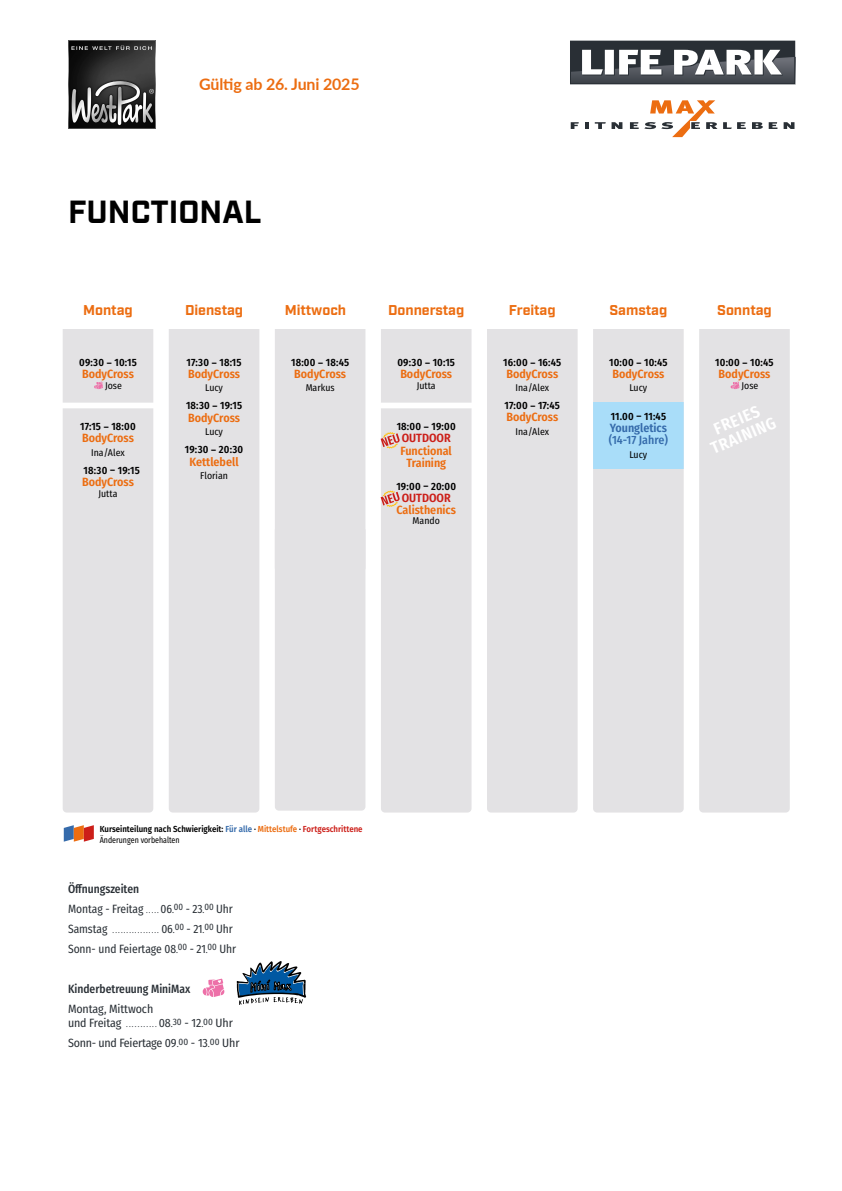
<style>
.page{position:relative;width:842px;height:1191px;background:#fff}
.page>*{position:absolute;margin:0;border:0;box-sizing:border-box;transform-origin:0 0}
.t1{font:700 32px "Industry";color:#000}
.t2{font:600 16.6px/16.8px "Fira Sans Condensed";color:#fff;text-align:center}
.t3{font:700 16px "Lato";letter-spacing:-.01em;color:#ec6d11}
.t4{font:700 14.2px "Industry";color:#ec6d11}
.t5{font:12px "Fira Sans Condensed";letter-spacing:-.01em;color:#292f35}
.t6{font:12px "Fira Sans Condensed";letter-spacing:-.01em;color:#292f35;scale:.96 1}
.t7{font:500 12px "Fira Sans Condensed";color:#292f35;scale:.96 1}
.t8{font:600 11.9px/12.1px "Fira Sans Condensed";color:#ec6d11;text-align:center}
.t9{font:500 11.9px/12.6px "Fira Sans Condensed";color:#356bab}
.t10{font:600 10.5px "Fira Sans Condensed";letter-spacing:.02em;color:#000}
.t11{font:9.8px "Fira Sans Condensed";color:#000}
.t12{font:600 8.8px "Fira Sans";color:#000;scale:.9 1}
.t13{font:8.8px "Fira Sans Condensed";color:#000;scale:.9 1}
.t14{font:8px "Fira Sans Condensed";color:#292f35;scale:.96 1}
.s1{color:#cc1f19}
.s2{font-weight:600}
.s3{color:#356bab}
.s4{color:#ec6d11}
.s5{font-size:8px}
.s6{font-size:9.3px}
.s7{font-size:12px}
</style>
<div class="page">
<div style="left:570px;top:41px;width:225px;height:43px;background:#292f35"></div>
<svg style="left:571px;top:50px;width:224px;height:33px"></svg>
<svg style="left:585px;top:122px;width:4px;height:7px"></svg>
<svg style="left:595px;top:122px;width:27px;height:7px"></svg>
<svg style="left:630px;top:100px;width:87px;height:37px"></svg>
<svg style="left:723px;top:122px;width:23px;height:7px"></svg>
<svg style="left:752px;top:122px;width:11px;height:7px"></svg>
<svg style="left:769px;top:122px;width:8px;height:7px"></svg>
<svg style="left:784px;top:122px;width:10px;height:7px"></svg>
<svg style="left:571px;top:122px;width:8px;height:7px"></svg>
<img style="left:68px;top:40px;width:88px;height:88px">
<div style="left:169px;top:329px;width:90px;height:483px;background:#e3e2e4"></div>
<div style="left:381px;top:329px;width:90px;height:483px;background:#e3e2e4"></div>
<div style="left:275px;top:329px;width:90px;height:481px;background:#e3e2e4"></div>
<div style="left:63px;top:329px;width:90px;height:483px;background:#e3e2e4"></div>
<svg style="left:94px;top:381px;width:9px;height:8px"></svg>
<div style="left:487px;top:329px;width:91px;height:483px;background:#e3e2e4"></div>
<div style="left:593px;top:329px;width:91px;height:483px;background:#e3e2e4"></div>
<div style="left:593px;top:402px;width:91px;height:67px;background:#a9ddf9"></div>
<div style="left:699px;top:329px;width:91px;height:483px;background:#e3e2e4"></div>
<svg style="left:730px;top:381px;width:10px;height:8px"></svg>
<div style="left:45px;top:403px;width:115px;height:5px;background:#fff"></div>
<div style="left:378px;top:403px;width:101px;height:5px;background:#fff"></div>
<svg style="left:381px;top:431px;width:19px;height:18px"></svg>
<svg style="left:381px;top:490px;width:19px;height:17px"></svg>
<svg style="left:202px;top:978px;width:23px;height:19px"></svg>
<svg style="left:237px;top:961px;width:69px;height:44px"></svg>
<svg style="left:64px;top:825px;width:30px;height:17px"></svg>
<p class="t3" style="left:199px;top:73px;width:162px">Gültig ab 26. Juni 2025</p>
<p class="t1" style="left:68px;top:193px;width:195px">FUNCTIONAL</p>
<p class="t4" style="left:83px;top:302px;width:51px">Montag</p>
<p class="t4" style="left:185px;top:302px;width:60px">Dienstag</p>
<p class="t4" style="left:285px;top:302px;width:63px">Mittwoch</p>
<p class="t4" style="left:388px;top:302px;width:78px">Donnerstag</p>
<p class="t4" style="left:509px;top:302px;width:48px">Freitag</p>
<p class="t4" style="left:609px;top:302px;width:59px">Samstag</p>
<p class="t4" style="left:717px;top:302px;width:56px">Sonntag</p>
<p class="t10" style="left:79px;top:354px;width:59px">09:30 – 10:15</p>
<p class="t8" style="left:82px;top:367px;width:53px">BodyCross</p>
<p class="t11" style="left:105px;top:378px;width:18px">Jose</p>
<p class="t10" style="left:80px;top:418px;width:57px">17:15 – 18:00</p>
<p class="t8" style="left:82px;top:431px;width:53px">BodyCross</p>
<p class="t11" style="left:91px;top:445px;width:35px">Ina/Alex</p>
<p class="t10" style="left:84px;top:461px;width:58px">18:30 – 19:15</p>
<p class="t8" style="left:82px;top:475px;width:53px">BodyCross</p>
<p class="t11" style="left:99px;top:486px;width:20px">Jutta</p>
<p class="t10" style="left:187px;top:354px;width:56px">17:30 – 18:15</p>
<p class="t8" style="left:188px;top:367px;width:53px">BodyCross</p>
<p class="t11" style="left:205px;top:380px;width:19px">Lucy</p>
<p class="t10" style="left:186px;top:397px;width:58px">18:30 – 19:15</p>
<p class="t8" style="left:188px;top:411px;width:53px">BodyCross</p>
<p class="t11" style="left:205px;top:424px;width:19px">Lucy</p>
<p class="t10" style="left:185px;top:441px;width:60px">19:30 – 20:30</p>
<p class="t8" style="left:189px;top:455px;width:51px">Kettlebell</p>
<p class="t11" style="left:200px;top:468px;width:29px">Florian</p>
<p class="t10" style="left:291px;top:354px;width:60px">18:00 – 18:45</p>
<p class="t8" style="left:294px;top:367px;width:53px">BodyCross</p>
<p class="t11" style="left:306px;top:380px;width:30px">Markus</p>
<p class="t10" style="left:397px;top:354px;width:59px">09:30 – 10:15</p>
<p class="t8" style="left:400px;top:367px;width:53px">BodyCross</p>
<p class="t11" style="left:417px;top:378px;width:20px">Jutta</p>
<p class="t10" style="left:397px;top:418px;width:61px">18:00 – 19:00</p>
<p class="t8" style="left:401px;top:431px;width:53px"><span class="s1">OUTDOOR<br></span>Functional<br>Training</p>
<p class="t10" style="left:396px;top:477px;width:61px">19:00 – 20:00</p>
<p class="t8" style="left:396px;top:491px;width:61px"><span class="s1">OUTDOOR<br></span>Calisthenics</p>
<p class="t11" style="left:413px;top:513px;width:29px">Mando</p>
<p class="t10" style="left:503px;top:354px;width:59px">16:00 – 16:45</p>
<p class="t8" style="left:506px;top:367px;width:53px">BodyCross</p>
<p class="t11" style="left:515px;top:380px;width:35px">Ina/Alex</p>
<p class="t10" style="left:505px;top:397px;width:57px">17:00 – 17:45</p>
<p class="t8" style="left:506px;top:410px;width:53px">BodyCross</p>
<p class="t11" style="left:515px;top:424px;width:35px">Ina/Alex</p>
<p class="t10" style="left:609px;top:354px;width:60px">10:00 – 10:45</p>
<p class="t8" style="left:612px;top:367px;width:53px">BodyCross</p>
<p class="t11" style="left:629px;top:380px;width:19px">Lucy</p>
<p class="t10" style="left:611px;top:407px;width:57px">11.00 – 11:45</p>
<p class="t9" style="left:609px;top:421px;width:61px"><span class="s2">Youngletics </span>(14-17 Jahre)</p>
<p class="t11" style="left:629px;top:447px;width:19px">Lucy</p>
<p class="t10" style="left:715px;top:354px;width:60px">10:00 – 10:45</p>
<p class="t8" style="left:718px;top:367px;width:53px">BodyCross</p>
<p class="t11" style="left:741px;top:378px;width:18px">Jose</p>
<p class="t2" style="left:701px;top:425px;width:71px;rotate:-23deg">FREIES<br>TRAINING</p>
<p class="t12" style="left:100px;top:822px;width:294px">Kurseinteilung nach Schwierigkeit: <span class="s3">Für alle</span> · <span class="s4">Mittelstufe</span> · <span class="s1">Fortgeschrittene</span></p>
<p class="t13" style="left:100px;top:833px;width:90px">Änderungen vorbehalten</p>
<p class="t7" style="left:68px;top:879px;width:76px">Öffnungszeiten</p>
<p class="t6" style="left:68px;top:899px;width:173px">Montag - Freitag <span class="s5">. . . . .</span> 06<span class="s6">.</span><sup>00</sup> - 23<span class="s6">.</span><sup>00</sup> Uhr</p>
<p class="t14" style="left:68px;top:924px;width:173px"><span class="s7">Samstag</span> ................. <span class="s7">06</span><span class="s6">.</span><sup>00</sup> <span class="s7">- 21</span><span class="s6">.</span><sup>00</sup> <span class="s7">Uhr</span></p>
<p class="t6" style="left:68px;top:939px;width:177px">Sonn- und Feiertage 08<span class="s6">.</span><sup>00</sup> - 21<span class="s6">.</span><sup>00</sup> Uhr</p>
<p class="t7" style="left:68px;top:979px;width:129px">Kinderbetreuung MiniMax</p>
<p class="t5" style="left:68px;top:999px;width:87px">Montag, Mittwoch</p>
<p class="t5" style="left:68px;top:1014px;width:166px">und Freitag <span class="s5">. . . . . . . . . . .</span> 08<span class="s6">.</span><sup>30</sup> - 12<span class="s6">.</span><sup>00</sup> Uhr</p>
<p class="t5" style="left:68px;top:1034px;width:173px">Sonn- und Feiertage 09<span class="s6">.</span><sup>00</sup> - 13<span class="s6">.</span><sup>00</sup> Uhr</p>
</div>
